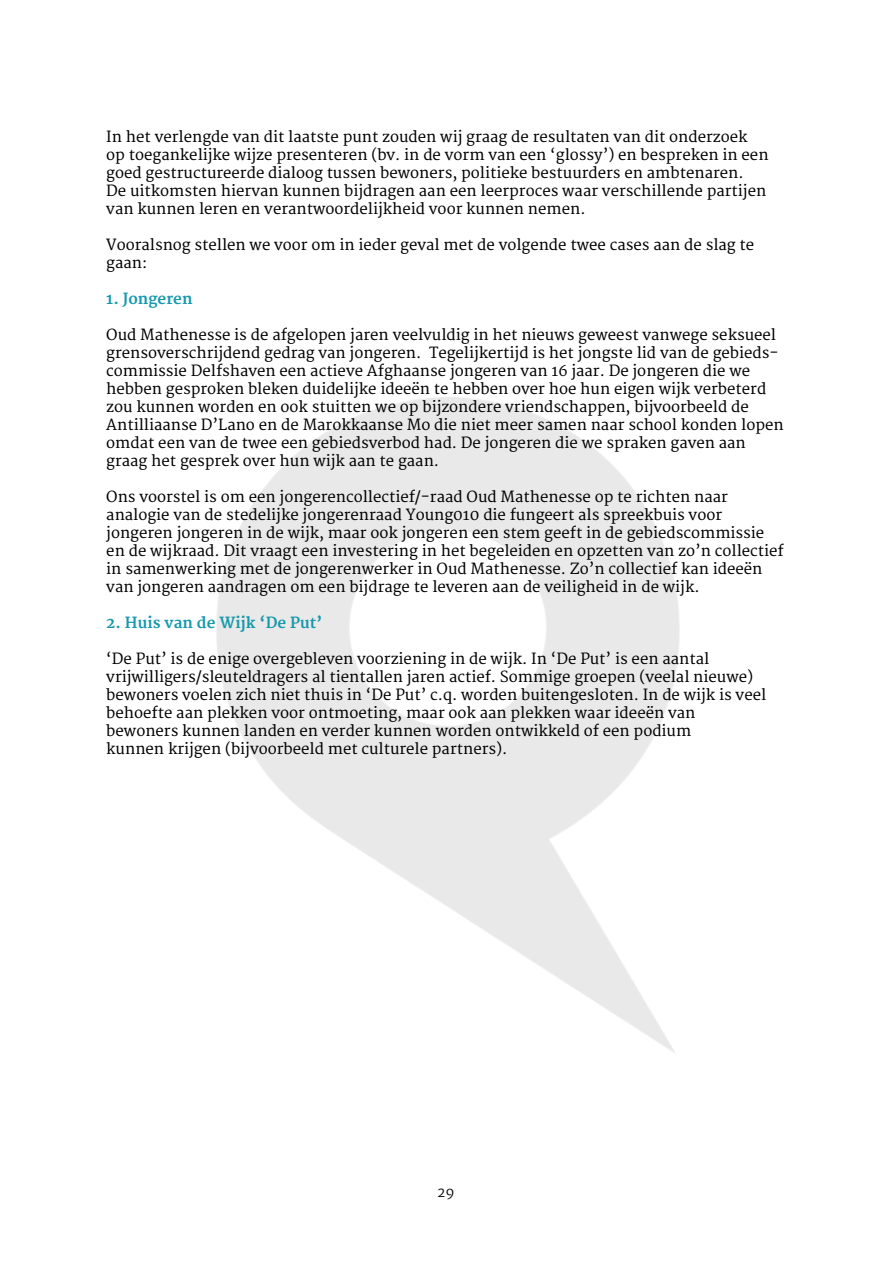
<style>
.page{position:relative;width:893px;height:1263px;background:#fff}
.page>*{position:absolute;margin:0;border:0;box-sizing:border-box;transform-origin:0 0}
.t1{font:15px/18px "Merriweather";color:#000}
.t2{font:700 15px "Merriweather";color:#1699ac}
.t3{font:13.5px "Merriweather Sans";color:#000}
</style>
<div class="page">
<p class="t1" style="left:106px;top:128px;width:664px">In het verlengde van dit laatste punt zouden wij graag de resultaten van dit onderzoek op toegankelijke wijze presenteren (bv. in de vorm van een ‘glossy’) en bespreken in een goed gestructureerde dialoog tussen bewoners, politieke bestuurders en ambtenaren.<br>De uitkomsten hiervan kunnen bijdragen aan een leerproces waar verschillende partijen van kunnen leren en verantwoordelijkheid voor kunnen nemen.</p>
<p class="t1" style="left:106px;top:236px;width:649px">Vooralsnog stellen we voor om in ieder geval met de volgende twee cases aan de slag te gaan:</p>
<p class="t2" style="left:106px;top:290px;width:88px">1. Jongeren</p>
<p class="t1" style="left:106px;top:326px;width:679px">Oud Mathenesse is de afgelopen jaren veelvuldig in het nieuws geweest vanwege seksueel grensoverschrijdend gedrag van jongeren. Tegelijkertijd is het jongste lid van de gebieds&shy;commissie Delfshaven een actieve Afghaanse jongeren van 16 jaar. De jongeren die we hebben gesproken bleken duidelijke ideeën te hebben over hoe hun eigen wijk verbeterd zou kunnen worden en ook stuitten we op bijzondere vriendschappen, bijvoorbeeld de Antilliaanse D’Lano en de Marokkaanse Mo die niet meer samen naar school konden lopen omdat een van de twee een gebiedsverbod had. De jongeren die we spraken gaven aan graag het gesprek over hun wijk aan te gaan.</p>
<p class="t1" style="left:106px;top:488px;width:679px">Ons voorstel is om een jongerencollectief/-raad Oud Mathenesse op te richten naar analogie van de stedelijke jongerenraad Young010 die fungeert als spreekbuis voor jongeren jongeren in de wijk, maar ook jongeren een stem geeft in de gebiedscommissie en de wijkraad. Dit vraagt een investering in het begeleiden en opzetten van zo’n collectief in samenwerking met de jongerenwerker in Oud Mathenesse. Zo’n collectief kan ideeën van jongeren aandragen om een bijdrage te leveren aan de veiligheid in de wijk.</p>
<p class="t2" style="left:106px;top:614px;width:218px">2. Huis van de Wijk ‘De Put’</p>
<p class="t1" style="left:106px;top:650px;width:661px">‘De Put’ is de enige overgebleven voorziening in de wijk. In ‘De Put’ is een aantal vrijwilligers/sleuteldragers al tientallen jaren actief. Sommige groepen (veelal nieuwe) bewoners voelen zich niet thuis in ‘De Put’ c.q. worden buitengesloten. In de wijk is veel behoefte aan plekken voor ontmoeting, maar ook aan plekken waar ideeën van bewoners kunnen landen en verder kunnen worden ontwikkeld of een podium<br>kunnen krijgen (bijvoorbeeld met culturele partners).</p>
<p class="t3" style="left:437px;top:1184px;width:19px">29</p>
</div>
